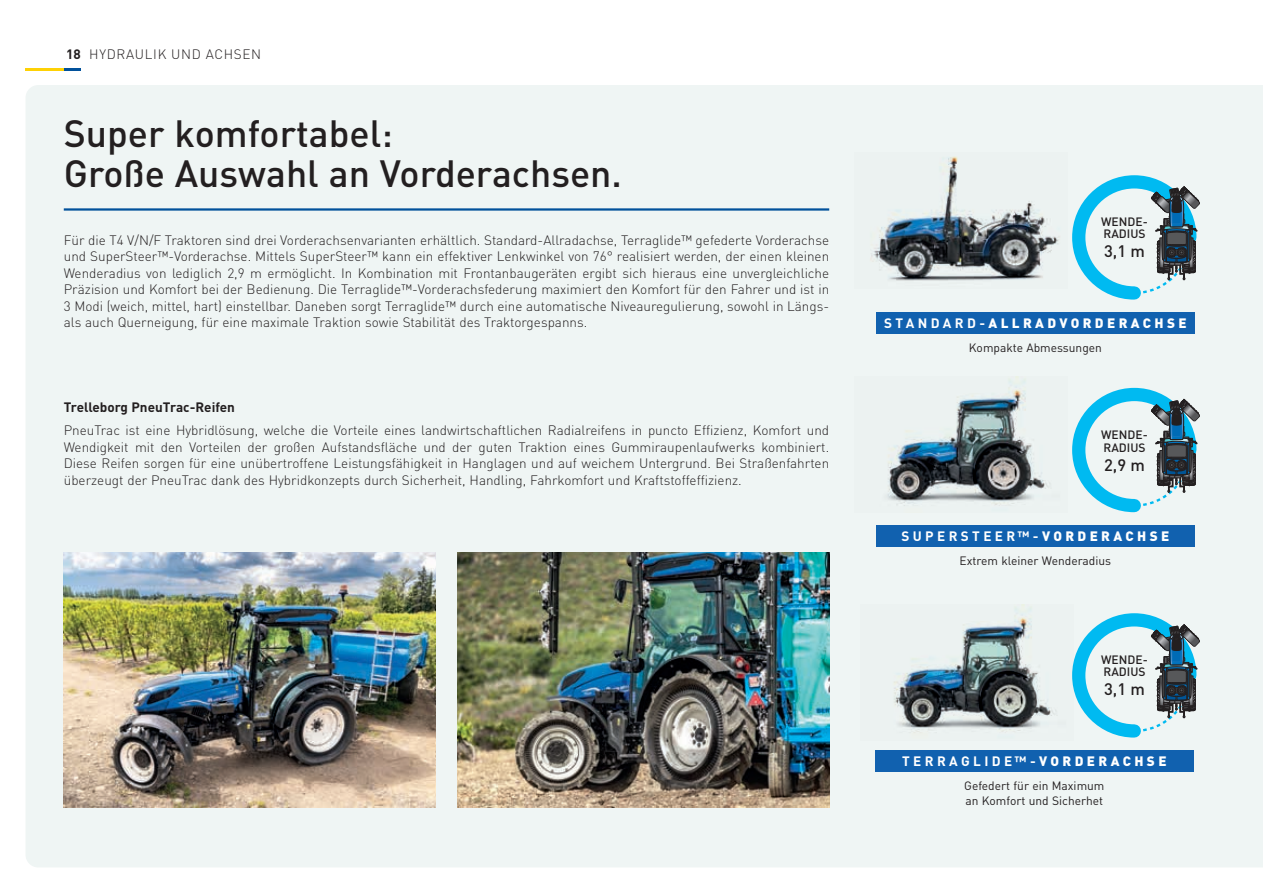
<style>
.page{position:relative;width:1263px;height:893px;background:#fff}
.page>*{position:absolute;margin:0;border:0;box-sizing:border-box;transform-origin:0 0}
.t1{font:500 37.5px/40.5px "DIN";color:#231f20}
.t2{font:500 16.5px "DIN";color:#231f20}
.t3{font:300 13.5px/16.5px "DIN";color:#231f20;text-align:justify}
.t4{font:700 13.5px "DIN";letter-spacing:.25em;color:#fff}
.t5{font:700 13.5px "DIN";color:#231f20}
.t6{font:900 13.5px "DIN";letter-spacing:.25em;color:#fff}
.t7{font:300 13.5px "DIN";letter-spacing:.05em;color:#231f20}
.t8{font:12px/15px "DIN";color:#231f20}
.t9{font:500 12px/12px "DIN";color:#231f20}
.s1{font-weight:700}
.s2{font-weight:900}
</style>
<div class="page">
<div style="left:26px;top:85px;width:1236px;height:782px;background:#eff5f4"></div>
<svg style="left:26px;top:68px;width:55px;height:2px"></svg>
<hr style="left:64px;top:208px;width:765px;height:3px;background:#01519b">
<img style="left:1262px;top:85px;width:1px;height:782px">
<img style="left:64px;top:553px;width:372px;height:255px">
<img style="left:457px;top:553px;width:372px;height:255px">
<div style="left:876px;top:525px;width:319px;height:22px;background:#1161af"></div>
<div style="left:876px;top:313px;width:319px;height:21px;background:#1161af"></div>
<div style="left:875px;top:751px;width:319px;height:21px;background:#1161af"></div>
<svg style="left:1072px;top:175px;width:127px;height:125px"></svg>
<svg style="left:1073px;top:613px;width:126px;height:125px"></svg>
<svg style="left:1072px;top:388px;width:127px;height:124px"></svg>
<img style="left:855px;top:377px;width:212px;height:136px">
<img style="left:890px;top:392px;width:128px;height:106px">
<img style="left:861px;top:604px;width:212px;height:136px">
<img style="left:895px;top:619px;width:129px;height:81px">
<img style="left:855px;top:152px;width:212px;height:136px">
<img style="left:874px;top:159px;width:79px;height:118px">
<p class="t5" style="left:66px;top:45px;width:16px">18</p>
<p class="t7" style="left:89px;top:45px;width:173px">HYDRAULIK UND ACHSEN</p>
<h1 class="t1" style="left:64px;top:112px;width:560px">Super komfortabel:<br>Große Auswahl an Vorderachsen.</h1>
<p class="t3" style="left:64px;top:231px;width:767px">Für die T4 V/N/F Traktoren sind drei Vorderachsenvarianten erhältlich. Standard-Allradachse, Terraglide™ gefederte Vorderachse und SuperSteer™-Vorderachse. Mittels SuperSteer™ kann ein effektiver Lenkwinkel von 76° realisiert werden, der einen kleinen Wenderadius von lediglich 2,9 m ermöglicht. In Kombination mit Frontanbaugeräten ergibt sich hieraus eine unvergleichliche Präzision und Komfort bei der Bedienung. Die Terraglide™-Vorderachsfederung maximiert den Komfort für den Fahrer und ist in 3 Modi (weich, mittel, hart) einstellbar. Daneben sorgt Terraglide™ durch eine automatische Niveauregulierung, sowohl in Längs&shy;als auch Querneigung, für eine maximale Traktion sowie Stabilität des Traktorgespanns.</p>
<p class="t5" style="left:64px;top:399px;width:173px">Trelleborg PneuTrac-Reifen</p>
<p class="t3" style="left:64px;top:422px;width:767px">PneuTrac ist eine Hybridlösung, welche die Vorteile eines landwirtschaftlichen Radialreifens in puncto Effizienz, Komfort und Wendigkeit mit den Vorteilen der großen Aufstandsfläche und der guten Traktion eines Gummiraupenlaufwerks kombiniert.<br>Diese Reifen sorgen für eine unübertroffene Leistungsfähigkeit in Hanglagen und auf weichem Untergrund. Bei Straßenfahrten überzeugt der PneuTrac dank des Hybridkonzepts durch Sicherheit, Handling, Fahrkomfort und Kraftstoffeffizienz.</p>
<p class="t9" style="left:1101px;top:215px;width:48px">WENDE-<br>RADIUS</p>
<p class="t2" style="left:1104px;top:241px;width:42px">3,1 m</p>
<p class="t6" style="left:884px;top:314px;width:304px"><span class="s1">STANDARD-</span>ALLRADVORDERACHSE</p>
<p class="t8" style="left:969px;top:340px;width:135px">Kompakte Abmessungen</p>
<p class="t9" style="left:1101px;top:427px;width:48px;line-height:13.5px">WENDE-<br>RADIUS</p>
<p class="t2" style="left:1104px;top:455px;width:42px">2,9 m</p>
<p class="t4" style="left:901px;top:527px;width:269px">SUPERSTEER™-<span class="s2">VORDERACHSE</span></p>
<p class="t8" style="left:960px;top:553px;width:153px">Extrem kleiner Wenderadius</p>
<p class="t9" style="left:1101px;top:653px;width:48px">WENDE-<br>RADIUS</p>
<p class="t2" style="left:1104px;top:679px;width:42px">3,1 m</p>
<p class="t4" style="left:902px;top:753px;width:266px">TERRAGLIDE™-<span class="s2">VORDERACHSE</span></p>
<p class="t8" style="left:964px;top:778px;width:142px">Gefedert für ein Maximum an Komfort und Sicherhet</p>
</div>
